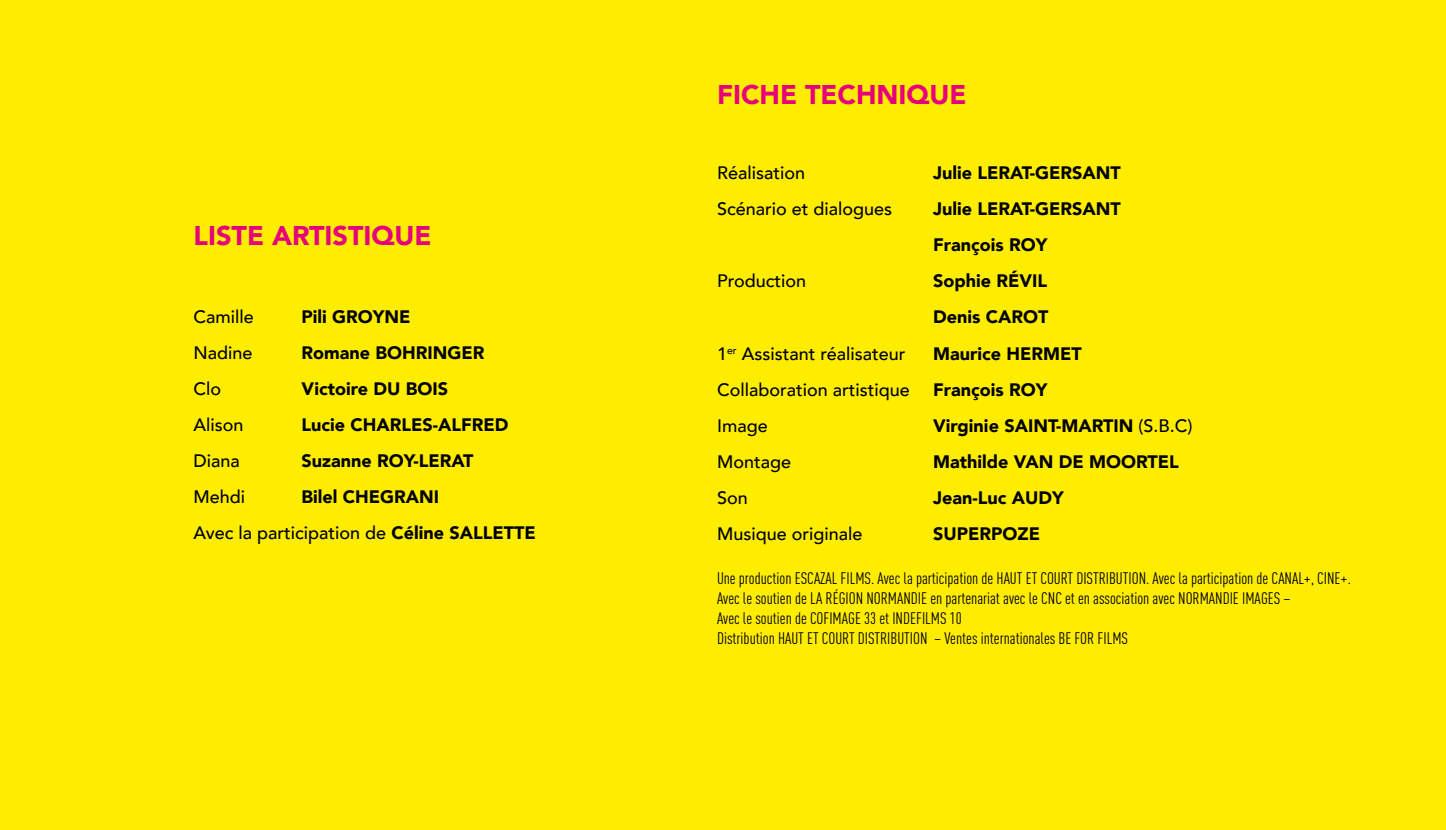
<style>
.page{position:relative;width:1446px;height:830px;background:#fff}
.page>*{position:absolute;margin:0;border:0;box-sizing:border-box;transform-origin:0 0}
.t1{font:900 27px "Avenir";color:#e6007d}
.t2{font:900 18px/36px "Avenir";color:#000}
.t3{font:500 18px "Avenir";color:#000}
.t4{font:condensed 16.5px/19.8px "DIN Pro";color:#000}
.s1{font-weight:500}
</style>
<div class="page">
<div style="left:0;top:0;width:1446px;height:829px;background:#ffed00"></div>
<h1 class="t1" style="left:193px;top:212px;width:240px">LISTE ARTISTIQUE</h1>
<p class="t3" style="left:193px;top:300px;width:62px">Camille</p>
<p class="t2" style="left:301px;top:298px;width:111px">Pili GROYNE</p>
<p class="t3" style="left:193px;top:336px;width:61px">Nadine</p>
<p class="t2" style="left:301px;top:334px;width:184px">Romane BOHRINGER</p>
<p class="t3" style="left:193px;top:372px;width:29px">Clo</p>
<p class="t2" style="left:301px;top:370px;width:148px">Victoire DU BOIS</p>
<p class="t3" style="left:193px;top:408px;width:52px">Alison</p>
<p class="t2" style="left:301px;top:406px;width:209px">Lucie CHARLES-ALFRED</p>
<p class="t3" style="left:193px;top:444px;width:48px">Diana</p>
<p class="t2" style="left:301px;top:442px;width:173px">Suzanne ROY-LERAT</p>
<p class="t3" style="left:193px;top:480px;width:53px">Mehdi</p>
<p class="t2" style="left:193px;top:478px;width:344px;text-indent:108px">Bilel CHEGRANI<br><span class="s1">Avec la participation de</span> Céline SALLETTE</p>
<h1 class="t1" style="left:717px;top:71px;width:251px">FICHE TECHNIQUE</h1>
<p class="t3" style="left:717px;top:157px;width:90px">Réalisation</p>
<p class="t2" style="left:933px;top:154px;width:189px">Julie LERAT-GERSANT</p>
<p class="t3" style="left:717px;top:193px;width:177px">Scénario et dialogues</p>
<p class="t2" style="left:933px;top:190px;width:189px">Julie LERAT-GERSANT<br>François ROY</p>
<p class="t3" style="left:717px;top:265px;width:91px">Production</p>
<p class="t2" style="left:933px;top:262px;width:117px">Sophie RÉVIL<br>Denis CAROT</p>
<p class="t3" style="left:717px;top:337px;width:190px">1<sup>er</sup> Assistant réalisateur</p>
<p class="t2" style="left:933px;top:334px;width:150px">Maurice HERMET</p>
<p class="t3" style="left:717px;top:373px;width:194px">Collaboration artistique</p>
<p class="t2" style="left:933px;top:370px;width:116px">François ROY</p>
<p class="t3" style="left:717px;top:409px;width:52px">Image</p>
<p class="t2" style="left:933px;top:406px;width:261px">Virginie SAINT-MARTIN <span class="s1">(S.B.C)</span></p>
<p class="t3" style="left:717px;top:445px;width:76px">Montage</p>
<p class="t2" style="left:933px;top:442px;width:247px">Mathilde VAN DE MOORTEL</p>
<p class="t3" style="left:717px;top:481px;width:32px">Son</p>
<p class="t2" style="left:933px;top:478px;width:132px">Jean-Luc AUDY</p>
<p class="t3" style="left:717px;top:517px;width:147px">Musique originale</p>
<p class="t2" style="left:933px;top:514px;width:109px">SUPERPOZE</p>
<p class="t4" style="left:717px;top:567px;width:635px">Une production ESCAZAL FILMS. Avec la participation de HAUT ET COURT DISTRIBUTION. Avec la participation de CANAL+, CINE+.<br>Avec le soutien de LA RÉGION NORMANDIE en partenariat avec le CNC et en association avec NORMANDIE IMAGES –<br>Avec le soutien de COFIMAGE 33 et INDEFILMS 10<br>Distribution HAUT ET COURT DISTRIBUTION – Ventes internationales BE FOR FILMS</p>
</div>
